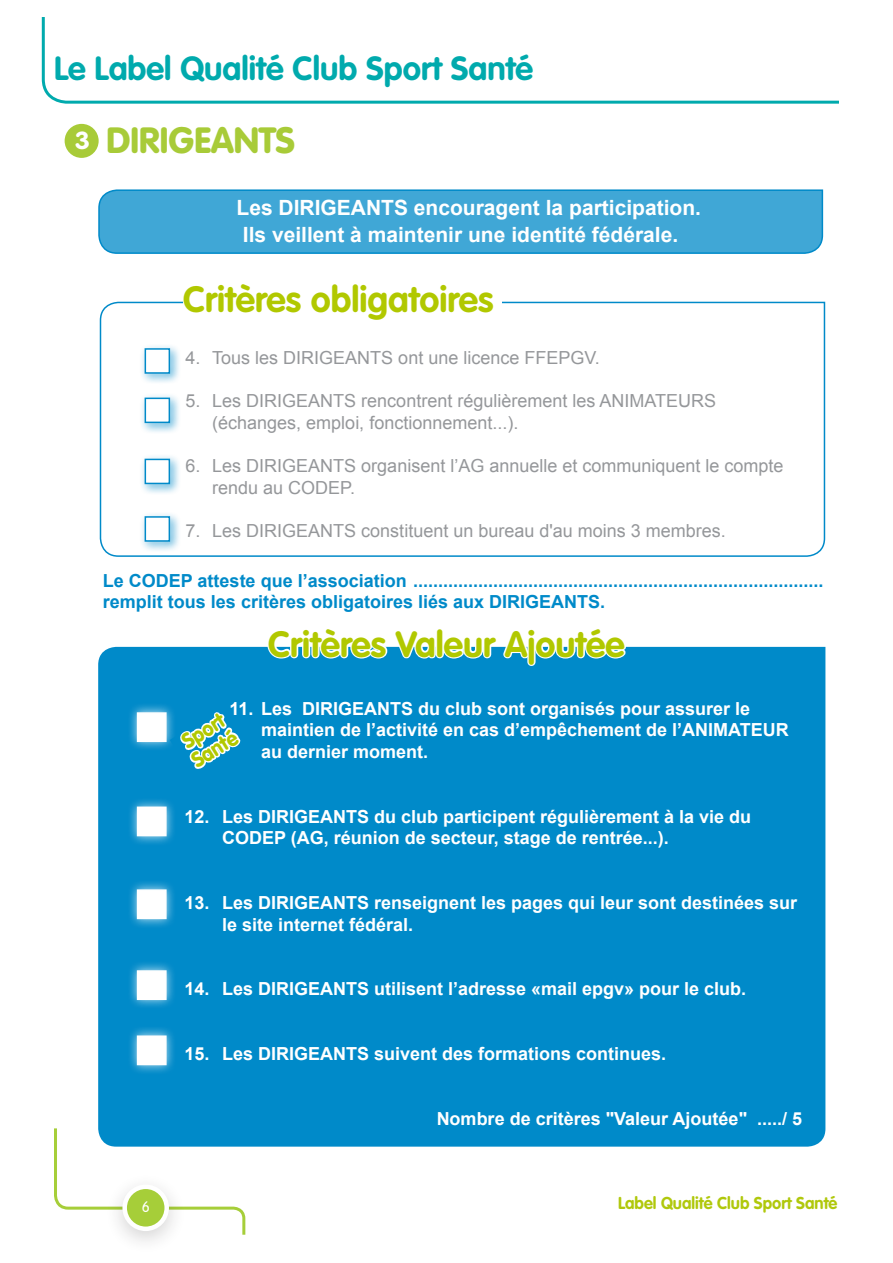
<style>
.page{position:relative;width:893px;height:1263px;background:#fff}
.page>*{position:absolute;margin:0;border:0;box-sizing:border-box;transform-origin:0 0}
.t1{font:700 36px "VAG Rounded Std";color:#b1c800}
.t2{font:900 36px "VAG Rounded Std";color:#a8cb38}
.t3{font:700 33px "VAG Rounded Std";color:#00aaad}
.t4{font:700 24.3px "VAG Rounded Std";color:#fff;scale:1.11 1}
.t5{font:700 21px "Arial";color:#fff}
.t6{font:900 21px "VAG Rounded Std";color:#b1c800;scale:.94 1}
.t7{font:700 18px/21.6px "Arial";color:#fff}
.t8{font:18px/21.6px "Arial";color:#95979a}
.t9{font:700 18px "Arial";color:#008ac9}
.t10{font:700 16.95px "VAG Rounded Std";color:#b0c80c}
.t11{font:300 15px "VAG Rounded Std";color:#fff}
</style>
<div class="page">
<svg style="left:99px;top:301px;width:727px;height:256px"></svg>
<div style="left:65px;top:124px;width:34px;height:34px;background:#a8cb38;border-radius:50%"></div>
<svg style="left:98px;top:189px;width:726px;height:65px;background:#40a7d6"></svg>
<svg style="left:41px;top:17px;width:798px;height:87px"></svg>
<div style="left:98px;top:647px;width:727px;height:499px;background:#008ac9"></div>
<div style="left:183px;top:284px;width:319px;height:33px;background:#fff"></div>
<svg style="left:266px;top:646px;width:361px;height:21px"></svg>
<div style="left:127px;top:702px;width:49px;height:50px;background:#fff;opacity:.75"></div>
<div style="left:137px;top:712px;width:30px;height:30px;background:#fff;border:2px solid #fff"></div>
<div style="left:127px;top:797px;width:49px;height:49px;background:#fff;opacity:.75"></div>
<div style="left:137px;top:806px;width:30px;height:30px;background:#fff;border:2px solid #fff"></div>
<div style="left:127px;top:879px;width:49px;height:50px;background:#fff;opacity:.75"></div>
<div style="left:137px;top:889px;width:30px;height:30px;background:#fff;border:2px solid #fff"></div>
<div style="left:127px;top:960px;width:49px;height:49px;background:#fff;opacity:.75"></div>
<div style="left:137px;top:970px;width:30px;height:30px;background:#fff;border:2px solid #fff"></div>
<div style="left:127px;top:1026px;width:49px;height:49px;background:#fff;opacity:.75"></div>
<div style="left:137px;top:1035px;width:30px;height:30px;background:#fff;border:2px solid #fff"></div>
<svg style="left:170px;top:704px;width:79px;height:72px"></svg>
<svg style="left:54px;top:1125px;width:193px;height:110px"></svg>
<div style="left:104px;top:1173px;width:83px;height:82px;background:#231f20;opacity:.2"></div>
<svg style="left:125px;top:1187px;width:42px;height:42px"></svg>
<div style="left:122px;top:1184px;width:47px;height:47px;border:4px solid #fff;border-radius:50%"></div>
<div style="left:139px;top:343px;width:43px;height:42px;background:#fdfefe"></div>
<div style="left:135px;top:338px;width:45px;height:45px;background:#fff;opacity:.75"></div>
<div style="left:145px;top:348px;width:25px;height:26px;background:#fff;border:2px solid #008ac9"></div>
<div style="left:139px;top:392px;width:43px;height:42px;background:#fdfefe"></div>
<div style="left:135px;top:388px;width:45px;height:45px;background:#fff;opacity:.75"></div>
<div style="left:145px;top:398px;width:25px;height:25px;background:#fff;border:2px solid #008ac9"></div>
<div style="left:139px;top:453px;width:43px;height:43px;background:#fdfefe"></div>
<div style="left:135px;top:449px;width:45px;height:45px;background:#fff;opacity:.75"></div>
<div style="left:145px;top:459px;width:25px;height:25px;background:#fff;border:2px solid #008ac9"></div>
<div style="left:139px;top:511px;width:43px;height:42px;background:#fdfefe"></div>
<div style="left:135px;top:506px;width:45px;height:45px;background:#fff;opacity:.75"></div>
<div style="left:145px;top:516px;width:25px;height:26px;background:#fff;border:2px solid #008ac9"></div>
<p class="t3" style="left:54px;top:49px;width:481px">Le Label Qualité Club Sport Santé</p>
<p class="t2" style="left:106px;top:118px;width:190px">DIRIGEANTS</p>
<p class="t4" style="left:75px;top:126px;width:15px">3</p>
<p class="t5" style="left:237px;top:194px;width:466px">Les DIRIGEANTS encouragent la participation.</p>
<p class="t5" style="left:243px;top:221px;width:437px">Ils veillent à maintenir une identité fédérale.</p>
<p class="t1" style="left:183px;top:278px;width:312px">Critères obligatoires</p>
<p class="t8" style="left:185px;top:347px;width:416px">4. Tous les DIRIGEANTS ont une licence FFEPGV.</p>
<p class="t8" style="left:212px;top:390px;width:505px;text-indent:-27px">5. Les DIRIGEANTS rencontrent régulièrement les ANIMATEURS (échanges, emploi, fonctionnement...).</p>
<p class="t8" style="left:212px;top:455px;width:573px;text-indent:-27px">6. Les DIRIGEANTS organisent l’AG annuelle et communiquent le compte rendu au CODEP.</p>
<p class="t8" style="left:185px;top:520px;width:542px">7. Les DIRIGEANTS constituent un bureau d'au moins 3 membres.</p>
<p class="t9" style="left:103px;top:569px;width:722px">Le CODEP atteste que l’association ..................................................................................</p>
<p class="t9" style="left:103px;top:590px;width:504px">remplit tous les critères obligatoires liés aux DIRIGEANTS.</p>
<p class="t1" style="left:268px;top:623px;width:358px">Critères Valeur Ajoutée</p>
<p class="t7" style="left:261px;top:698px;width:529px;text-indent:-32px">11. Les DIRIGEANTS du club sont organisés pour assurer le maintien de l’activité en cas d’empêchement de l’ANIMATEUR au dernier moment.</p>
<p class="t6" style="left:177px;top:732px;width:51px;rotate:-32deg">Sport</p>
<p class="t6" style="left:187px;top:751px;width:55px;rotate:-32deg">Santé</p>
<p class="t7" style="left:222px;top:806px;width:531px;text-indent:-37px">12. Les DIRIGEANTS du club participent régulièrement à la vie du<br>CODEP (AG, réunion de secteur, stage de rentrée...).</p>
<p class="t7" style="left:222px;top:892px;width:577px;text-indent:-37px">13. Les DIRIGEANTS renseignent les pages qui leur sont destinées sur le site internet fédéral.</p>
<p class="t7" style="left:185px;top:979px;width:563px">14. Les DIRIGEANTS utilisent l’adresse «mail epgv» pour le club.</p>
<p class="t7" style="left:185px;top:1044px;width:483px">15. Les DIRIGEANTS suivent des formations continues.</p>
<p class="t7" style="left:437px;top:1108px;width:367px">Nombre de critères "Valeur Ajoutée" ...../ 5</p>
<p class="t11" style="left:142px;top:1198px;width:10px">6</p>
<p class="t10" style="left:618px;top:1193px;width:221px">Label Qualité Club Sport Santé</p>
</div>
